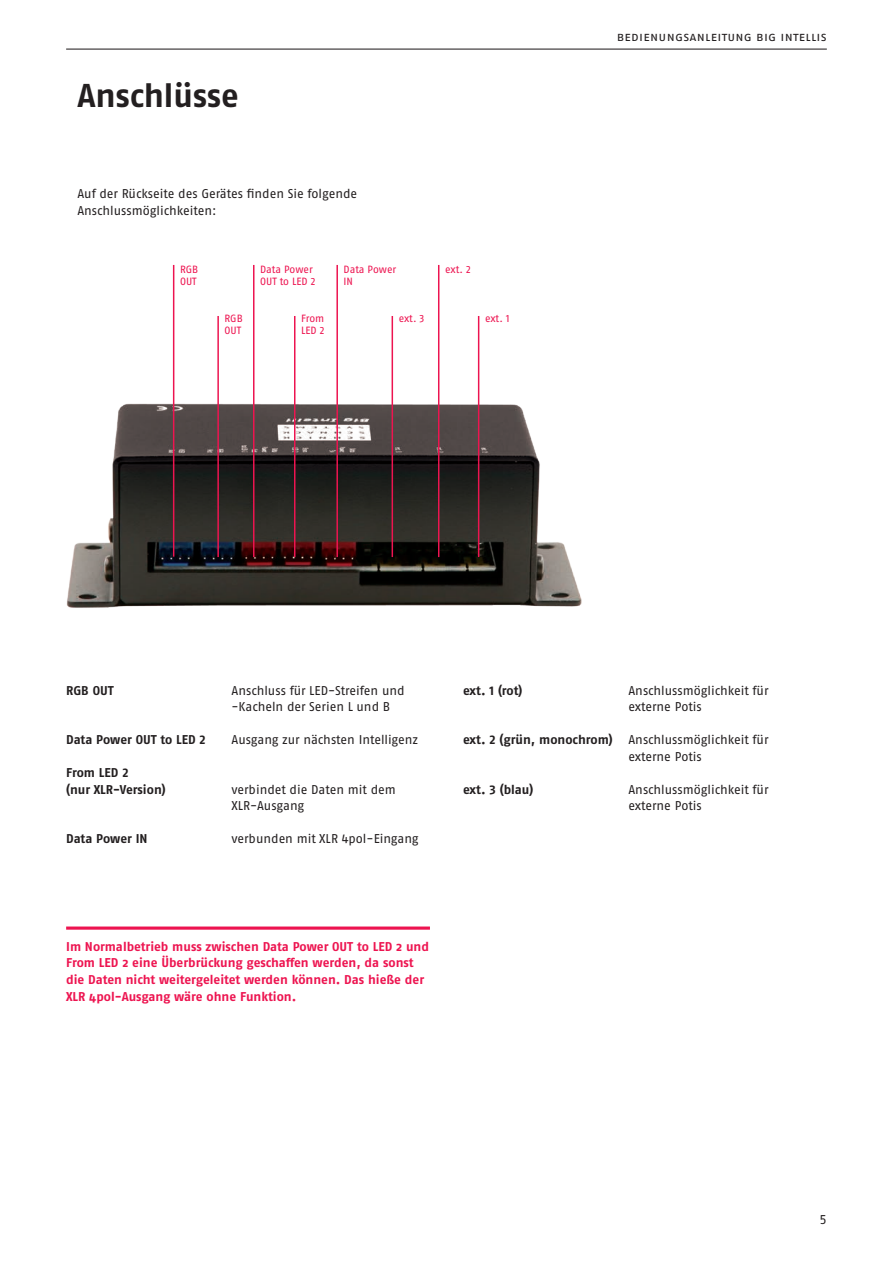
<style>
.page{position:relative;width:893px;height:1263px;background:#fff}
.page>*{position:absolute;margin:0;border:0;box-sizing:border-box;transform-origin:0 0}
.t1{font:700 33px "Fago OT";color:#231f20}
.t2{font:12.75px/16.5px "Fago OT";color:#231f20}
.t3{font:700 12.75px/16.5px "Fago OT";color:#ed1450}
.t4{font:700 12.75px/16.5px "Fago OT";letter-spacing:-.005em;color:#231f20}
.t5{font:12.75px "Fago OT";letter-spacing:.02em;color:#231f20}
.t6{font:10.5px/12px "Fago OT";color:#ed1450}
.s1{font-weight:700}
</style>
<div class="page">
<hr style="left:66px;top:49px;width:761px;height:1px;background:#231f20">
<img style="left:66px;top:378px;width:516px;height:230px">
<hr style="left:173px;top:265px;width:1px;height:292px;background:#ed1450">
<hr style="left:336px;top:265px;width:2px;height:292px;background:#ed1450">
<hr style="left:478px;top:316px;width:1px;height:241px;background:#ed1450">
<hr style="left:217px;top:316px;width:2px;height:241px;background:#ed1450">
<hr style="left:253px;top:265px;width:1px;height:292px;background:#ed1450">
<hr style="left:294px;top:316px;width:1px;height:241px;background:#ed1450">
<hr style="left:438px;top:265px;width:1px;height:292px;background:#ed1450">
<hr style="left:392px;top:316px;width:1px;height:241px;background:#ed1450">
<svg style="left:66px;top:926px;width:364px;height:4px"></svg>
<h1 class="t1" style="left:77px;top:76px;width:163px">Anschlüsse</h1>
<p class="t2" style="left:77px;top:186px;width:281px">Auf der Rückseite des Gerätes finden Sie folgende<br>Anschlussmöglichkeiten:</p>
<p class="t6" style="left:180px;top:263px;width:20px">RGB<br>OUT</p>
<p class="t6" style="left:344px;top:263px;width:54px">Data Power<br>IN</p>
<p class="t6" style="left:225px;top:313px;width:20px">RGB</p>
<p class="t6" style="left:485px;top:313px;width:26px">ext. 1</p>
<p class="t6" style="left:225px;top:325px;width:18px">OUT</p>
<p class="t6" style="left:260px;top:263px;width:57px">Data Power<br>OUT to LED 2</p>
<p class="t6" style="left:301px;top:313px;width:25px">From<br>LED 2</p>
<p class="t6" style="left:445px;top:263px;width:27px">ext. 2</p>
<p class="t6" style="left:399px;top:313px;width:27px">ext. 3</p>
<p class="t5" style="left:617px;top:29px;width:212px">bedienungsanleitung big intellis</p>
<p class="t4" style="left:66px;top:682px;width:49px">RGB OUT</p>
<p class="t2" style="left:231px;top:682px;width:175px">Anschluss für LED-Streifen und -Kacheln der Serien L und B</p>
<p class="t4" style="left:66px;top:731px;width:141px">Data Power OUT to LED 2</p>
<p class="t2" style="left:231px;top:731px;width:188px">Ausgang zur nächsten Intelligenz</p>
<p class="t4" style="left:66px;top:764px;width:101px">From LED 2<br>(nur XLR-Version)</p>
<p class="t2" style="left:231px;top:781px;width:166px">verbindet die Daten mit dem<br>XLR-Ausgang</p>
<p class="t4" style="left:66px;top:831px;width:83px">Data Power IN</p>
<p class="t2" style="left:231px;top:831px;width:189px">verbunden mit XLR 4pol-Eingang</p>
<p class="t4" style="left:463px;top:682px;width:61px">ext. 1 (rot)</p>
<p class="t2" style="left:628px;top:682px;width:142px">Anschlussmöglichkeit für externe Potis</p>
<p class="t2" style="left:628px;top:731px;width:142px;text-indent:-165px"><span class="s1">ext. 2 (grün, monochrom)</span> Anschlussmöglichkeit für externe Potis</p>
<p class="t4" style="left:463px;top:781px;width:72px">ext. 3 (blau)</p>
<p class="t2" style="left:628px;top:781px;width:142px">Anschlussmöglichkeit für externe Potis</p>
<p class="t3" style="left:66px;top:938px;width:364px">Im Normalbetrieb muss zwischen Data Power OUT to LED 2 und From LED 2 eine Überbrückung geschaffen werden, da sonst die Daten nicht weitergeleitet werden können. Das hieße der XLR 4pol-Ausgang wäre ohne Funktion.</p>
<p class="t2" style="left:819px;top:1211px;width:9px">5</p>
</div>
